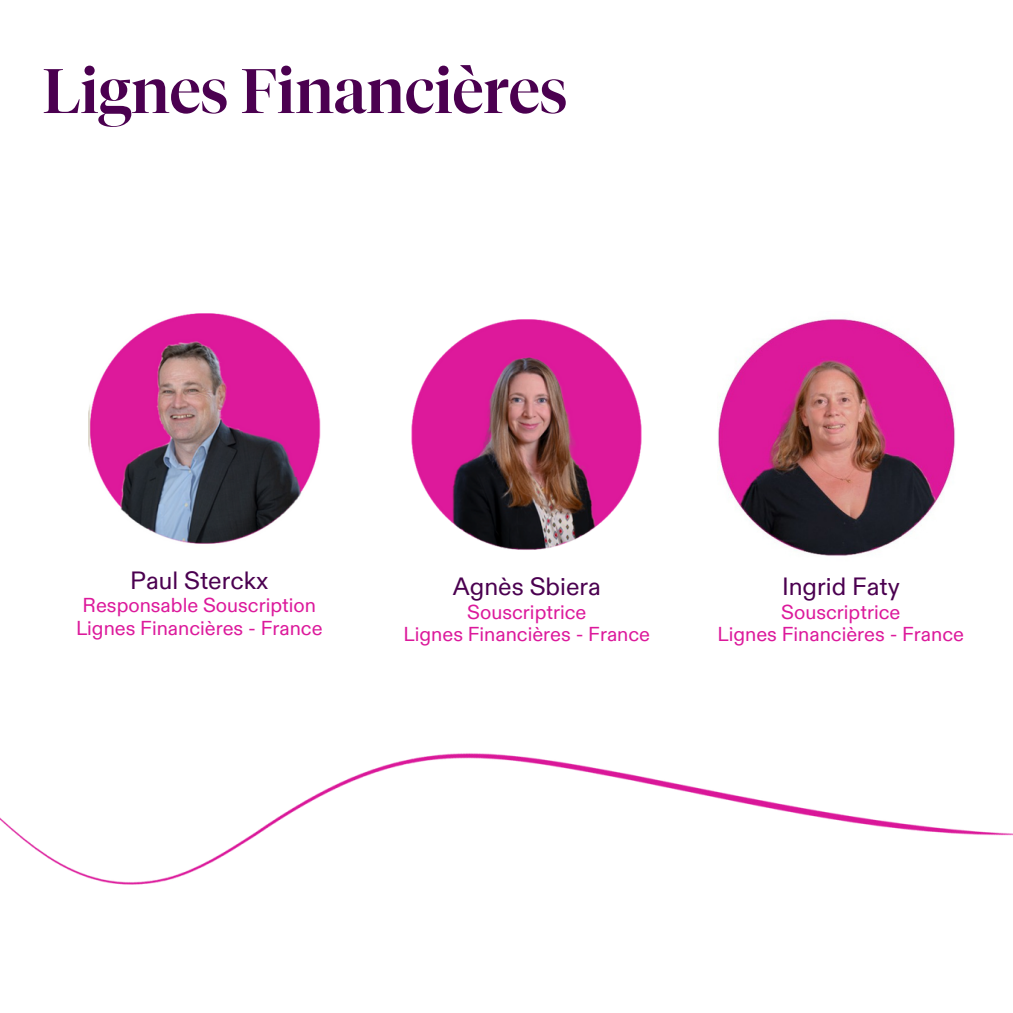
<style>
.page{position:relative;width:1013px;height:1013px;background:#fff}
.page>*{position:absolute;margin:0;border:0;box-sizing:border-box;transform-origin:0 0}
.t1{font:500 62.5px "Tiempos Fine";color:#4b0050}
.t2{font:25px "ABC Diatype";color:#4b0050}
.t3{font:20.12px "ABC Diatype";color:#dc199b}
</style>
<div class="page">
<img style="left:0;top:753px;width:1012px;height:132px">
<img style="left:89px;top:313px;width:231px;height:231px">
<img style="left:411px;top:319px;width:231px;height:231px">
<img style="left:718px;top:319px;width:237px;height:237px">
<h1 class="t1" style="left:42px;top:53px;width:527px">Lignes Financières</h1>
<p class="t2" style="left:130px;top:565px;width:140px">Paul Sterckx</p>
<p class="t3" style="left:83px;top:593px;width:235px">Responsable Souscription</p>
<p class="t3" style="left:76px;top:616px;width:248px">Lignes Financières - France</p>
<p class="t2" style="left:453px;top:571px;width:150px">Agnès Sbiera</p>
<p class="t3" style="left:467px;top:599px;width:121px">Souscriptrice</p>
<p class="t3" style="left:403px;top:622px;width:248px">Lignes Financières - France</p>
<p class="t2" style="left:782px;top:571px;width:119px">Ingrid Faty</p>
<p class="t3" style="left:781px;top:599px;width:121px">Souscriptrice</p>
<p class="t3" style="left:717px;top:622px;width:248px">Lignes Financières - France</p>
</div>
